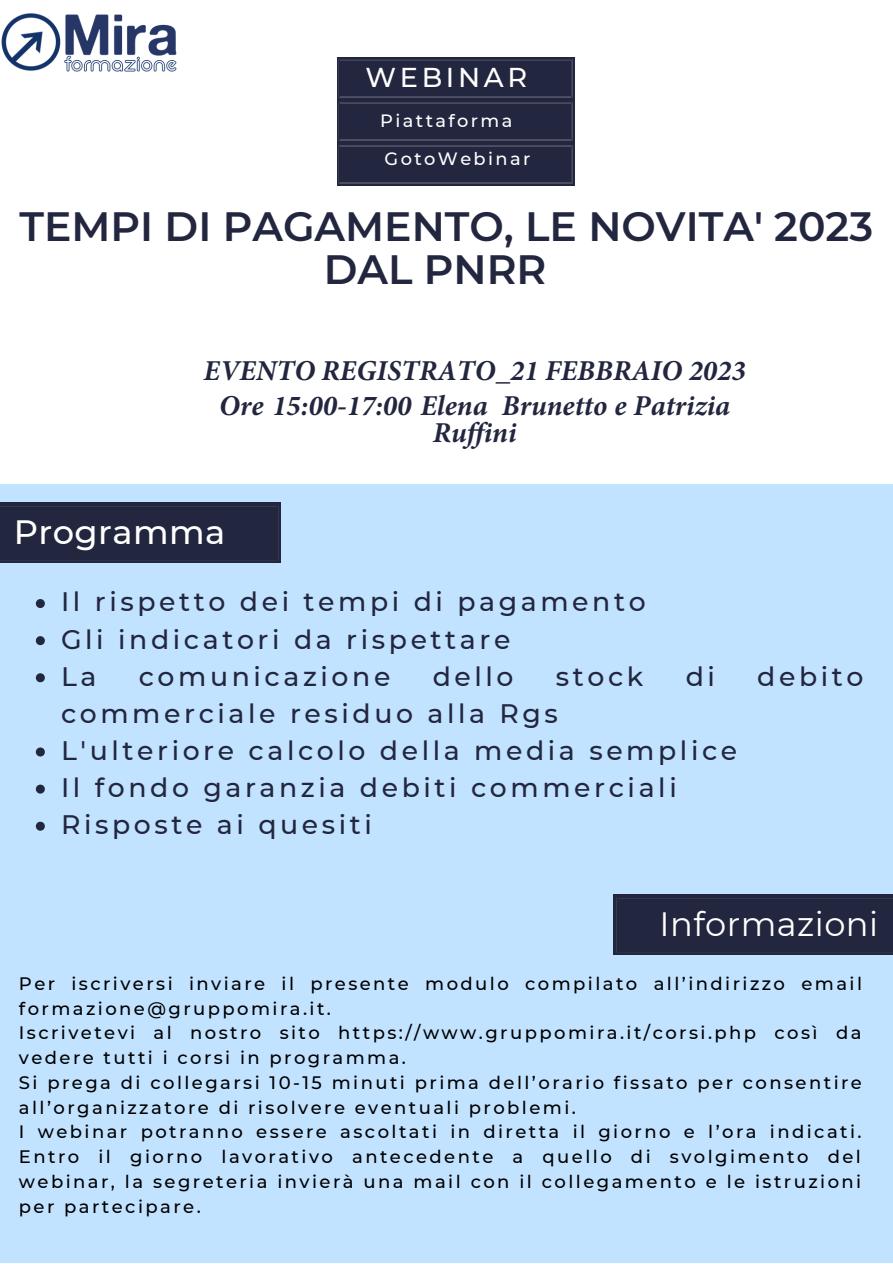
<style>
.page{position:relative;width:893px;height:1264px;background:#fff}
.page>*{position:absolute;margin:0;border:0;box-sizing:border-box;transform-origin:0 0}
.t1{font:600 40.8px/42.8px "Montserrat";color:#22263e;text-align:center}
.t2{font:33.6px "Montserrat";letter-spacing:.015em;color:#fff}
.t3{font:500 33.6px "Montserrat";letter-spacing:.015em;color:#fff}
.t4{font:italic 700 28.8px/34.7px "Minion Pro";color:#22263e;text-align:center}
.t5{font:500 27.15px "Montserrat";letter-spacing:.135em;color:#fff}
.t6{font:500 26.7px/37px "Montserrat";letter-spacing:.135em;color:#22263e}
.t7{font:500 18px/24.8px "Montserrat";letter-spacing:.135em;color:#000}
.t8{font:500 17.85px/37.8px "Montserrat";letter-spacing:.135em;color:#fff}
</style>
<div class="page">
<div style="left:0;top:0;width:892px;height:1262px;background:#c2e3ff"></div>
<div style="left:0;top:0;width:892px;height:483px;background:#fff"></div>
<svg style="left:337px;top:57px;width:237px;height:42px"></svg>
<svg style="left:337px;top:143px;width:237px;height:42px"></svg>
<svg style="left:339px;top:59px;width:233px;height:125px;background:#252941"></svg>
<img style="left:1px;top:13px;width:176px;height:59px">
<div style="left:0;top:502px;width:281px;height:61px;background:#22263e"></div>
<svg style="left:0;top:506px;width:277px;height:1px"></svg>
<div style="left:613px;top:894px;width:279px;height:61px;background:#22263e"></div>
<svg style="left:616px;top:897px;width:276px;height:55px"></svg>
<svg style="left:36px;top:599px;width:9px;height:9px"></svg>
<svg style="left:36px;top:636px;width:9px;height:9px"></svg>
<svg style="left:36px;top:673px;width:9px;height:9px"></svg>
<svg style="left:36px;top:747px;width:9px;height:9px"></svg>
<svg style="left:36px;top:784px;width:9px;height:9px"></svg>
<svg style="left:36px;top:821px;width:9px;height:9px"></svg>
<h3 class="t5" style="left:365px;top:61px;width:163px">WEBINAR</h3>
<p class="t8" style="left:380px;top:102px;width:152px">Piattaforma<br>GotoWebinar</p>
<h1 class="t1" style="left:19px;top:205px;width:855px">TEMPI DI PAGAMENTO, LE NOVITA' 2023<br>DAL PNRR</h1>
<h3 class="t4" style="left:203px;top:353px;width:543px">EVENTO REGISTRATO_21 FEBBRAIO 2023<br>Ore 15:00-17:00 Elena Brunetto e Patrizia</h3>
<h3 class="t4" style="left:432px;top:415px;width:85px">Ruffini</h3>
<h2 class="t3" style="left:14px;top:512px;width:213px">Programma</h2>
<h3 class="t6" style="left:61px;top:583px;width:586px">Il rispetto dei tempi di pagamento<br>Gli indicatori da rispettare<br>La</h3>
<h3 class="t6" style="left:139px;top:657px;width:253px">comunicazione</h3>
<h3 class="t6" style="left:432px;top:657px;width:82px">dello</h3>
<h3 class="t6" style="left:556px;top:657px;width:89px">stock</h3>
<h3 class="t6" style="left:685px;top:657px;width:31px">di</h3>
<h3 class="t6" style="left:757px;top:657px;width:108px">debito</h3>
<h3 class="t6" style="left:61px;top:694px;width:677px">commerciale residuo alla Rgs<br>L'ulteriore calcolo della media semplice<br>Il fondo garanzia debiti commerciali<br>Risposte ai quesiti</h3>
<h2 class="t2" style="left:659px;top:903px;width:220px">Informazioni</h2>
<p class="t7" style="left:19px;top:971px;width:844px">Pe r i s c r i v e r s i i nv i a r e i l pr e s e nt e mo dul o c ompi l a t o a l l ’ i ndi r i z z o ema i l f o rma z i o ne@gr uppomi r a . i t .<br>I s c r i v e t e v i a l no s t r o s i t o ht t ps : / / www. gr uppomi r a . i t / c o r s i . php c o s ì da v e de r e t ut t i i c o r s i i n pr o gr amma .<br>S i pr e ga di c o l l e ga r s i 1 0- 1 5 mi nut i pr i ma de l l ’ o r a r i o f i s s a t o pe r c o ns e nt i r e a l l ’ o r ga ni z z a t o r e di r i s o l v e r e e v e nt ua l i pr o bl emi .<br>I we bi na r po t r a nno e s s e r e a s c o l t a t i i n di r e t t a i l gi o r no e l ’ o r a i ndi c a t i .<br>Ent r o i l gi o r no l a v o r a t i v o a nt e c e de nt e a que l l o di s v o l gi me nt o de l we bi na r , l a s e gr e t e r i a i nv i e r à una ma i l c o n i l c o l l e game nt o e l e i s t r uz i o ni pe r pa r t e c i pa r e .</p>
</div>
